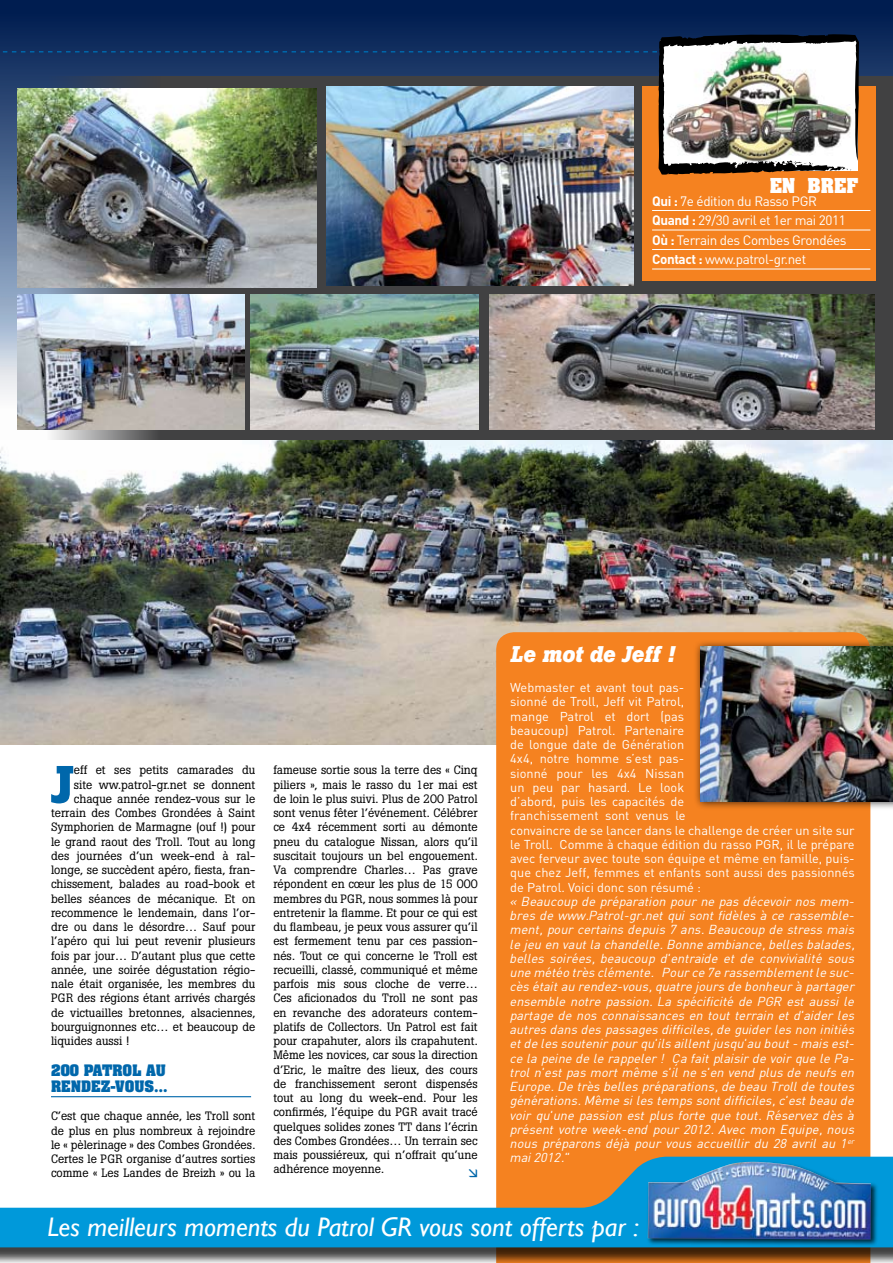
<style>
.page{position:relative;width:893px;height:1263px;background:#fff}
.page>*{position:absolute;margin:0;border:0;box-sizing:border-box;transform-origin:0 0}
.t1{font:700 52.35px "Boton";color:#0067ab}
.t2{font:italic 26.85px "Gill Sans";color:#fff}
.t3{font:italic 700 22.5px "Boton";color:#fff}
.t4{font:700 17.55px "Aachen";color:#fff}
.t5{font:13.5px/19.5px "DIN";letter-spacing:-.03em;color:#fff}
.t6{font:700 13.5px/16.2px "Aachen";color:#0067ab}
.t7{font:12.75px/14.2px "DIN Italic";color:#fff;text-align:justify}
.t8{font:12.75px/14.2px "DIN";color:#fff}
.t9{font:12px/14.2px "Boton";color:#000;text-align:justify}
.s1{font-weight:700}
</style>
<div class="page">
<img style="left:0;top:502px;width:893px;height:243px">
<img style="left:0;top:0;width:893px;height:502px">
<div style="left:0;top:77px;width:893px;height:363px;background:#414142"></div>
<hr style="left:51px;top:1096px;width:200px;height:1px;background:#0067ab">
<div style="left:643px;top:86px;width:233px;height:195px;background:#f58220"></div>
<hr style="left:652px;top:210px;width:218px;height:1px;background:#fff">
<hr style="left:652px;top:230px;width:218px;height:1px;background:#fff">
<hr style="left:652px;top:249px;width:218px;height:1px;background:#fff">
<hr style="left:652px;top:269px;width:218px;height:1px;background:#fff">
<img style="left:489px;top:295px;width:385px;height:135px">
<img style="left:251px;top:295px;width:227px;height:135px">
<img style="left:115px;top:295px;width:129px;height:135px">
<img style="left:115px;top:175px;width:201px;height:112px">
<img style="left:326px;top:175px;width:308px;height:110px">
<div style="left:0;top:142px;width:115px;height:344px;background:#000;opacity:.75"></div>
<div style="left:496px;top:632px;width:374px;height:525px;background:#f58220"></div>
<div style="left:693px;top:639px;width:200px;height:178px;background:#000;opacity:.75"></div>
<img style="left:700px;top:646px;width:193px;height:155px">
<img style="left:0;top:28px;width:859px;height:147px">
<div style="left:0;top:1159px;width:893px;height:104px;background:#000;opacity:.75"></div>
<svg style="left:0;top:1157px;width:893px;height:90px"></svg>
<div style="left:646px;top:1160px;width:238px;height:93px;background:#000;opacity:.75"></div>
<img style="left:648px;top:1162px;width:223px;height:77px">
<svg style="left:469px;top:1169px;width:8px;height:8px"></svg>
<h3 class="t4" style="left:770px;top:173px;width:14px">EN</h3>
<h3 class="t4" style="left:808px;top:173px;width:14px">BRE</h3>
<h3 class="t4" style="left:846px;top:173px;width:13px">F</h3>
<p class="t5" style="left:652px;top:191px;width:196px"><span class="s1">Qui :</span> 7e édition du Rasso PGR<br><span class="s1">Quand :</span> 29/30 avril et 1er mai 2011<br><span class="s1">Où :</span> Terrain des Combes Grondées<br><span class="s1">Contact :</span> www.patrol-gr.net</p>
<h1 class="t1" style="left:51px;top:754px;width:24px">J</h1>
<p class="t9" style="left:74px;top:763px;width:183px">eff et ses petits camarades du</p>
<p class="t9" style="left:74px;top:777px;width:183px">site ww.patrol-gr.net se donnent</p>
<p class="t9" style="left:74px;top:792px;width:183px">chaque année rendez-vous sur le</p>
<p class="t9" style="left:51px;top:806px;width:206px">terrain des Combes Grondées à Saint</p>
<p class="t9" style="left:51px;top:820px;width:206px">Symphorien de Marmagne (ouf !) pour</p>
<p class="t9" style="left:51px;top:834px;width:206px">le grand raout des Troll. Tout au long</p>
<p class="t9" style="left:51px;top:848px;width:206px">des journées d’un week-end à ral-</p>
<p class="t9" style="left:51px;top:863px;width:206px">longe, se succèdent apéro, fiesta, fran-</p>
<p class="t9" style="left:51px;top:877px;width:206px">chissement, balades au road-book et</p>
<p class="t9" style="left:51px;top:891px;width:206px">belles séances de mécanique. Et on</p>
<p class="t9" style="left:51px;top:905px;width:206px">recommence le lendemain, dans l’or-</p>
<p class="t9" style="left:51px;top:920px;width:206px">dre ou dans le désordre… Sauf pour</p>
<p class="t9" style="left:51px;top:934px;width:206px">l’apéro qui lui peut revenir plusieurs</p>
<p class="t9" style="left:51px;top:948px;width:206px">fois par jour… D’autant plus que cette</p>
<p class="t9" style="left:51px;top:962px;width:206px">année, une soirée dégustation régio-</p>
<p class="t9" style="left:51px;top:977px;width:206px">nale était organisée, les membres du</p>
<p class="t9" style="left:51px;top:991px;width:206px">PGR des régions étant arrivés chargés</p>
<p class="t9" style="left:51px;top:1005px;width:206px">de victuailles bretonnes, alsaciennes,</p>
<p class="t9" style="left:51px;top:1019px;width:206px">bourguignonnes etc… et beaucoup de</p>
<p class="t9" style="left:51px;top:1034px;width:80px">liquides aussi !</p>
<p class="t6" style="left:51px;top:1061px;width:118px">200 PATROL AU<br>RENDEZ-VOUS…</p>
<p class="t9" style="left:51px;top:1109px;width:206px">C’est que chaque année, les Troll sont de plus en plus nombreux à rejoindre le « pèlerinage » des Combes Grondées.<br>Certes le PGR organise d’autres sorties comme « Les Landes de Breizh » ou la</p>
<p class="t9" style="left:273px;top:763px;width:206px">fameuse sortie sous la terre des « Cinq piliers », mais le rasso du 1er mai est de loin le plus suivi. Plus de 200 Patrol sont venus fêter l’événement. Célébrer ce 4x4 récemment sorti au démonte pneu du catalogue Nissan, alors qu’il suscitait toujours un bel engouement.<br>Va comprendre Charles… Pas grave répondent en cœur les plus de 15 000 membres du PGR, nous sommes là pour entretenir la flamme. Et pour ce qui est du flambeau, je peux vous assurer qu’il est fermement tenu par ces passion&shy;nés. Tout ce qui concerne le Troll est recueilli, classé, communiqué et même parfois mis sous cloche de verre… Ces aficionados du Troll ne sont pas en revanche des adorateurs contem&shy;platifs de Collectors. Un Patrol est fait pour crapahuter, alors ils crapahutent.<br>Même les novices, car sous la direction d’Eric, le maître des lieux, des cours de franchissement seront dispensés tout au long du week-end. Pour les confirmés, l’équipe du PGR avait tracé quelques solides zones TT dans l’écrin des Combes Grondées… Un terrain sec mais poussiéreux, qui n’offrait qu’une adhérence moyenne.</p>
<h3 class="t3" style="left:510px;top:641px;width:166px">Le mot de Jeff !</h3>
<p class="t8" style="left:510px;top:680px;width:346px">Webmaster et avant tout pas-<br>sionné de Troll, Jeff vit Patrol,<br>mange Patrol et dort (pas<br>beaucoup) Patrol. Partenaire<br>de longue date de Génération<br>4x4, notre homme s’est pas-<br>sionné pour les 4x4 N issan<br>un peu par hasard. Le look<br>d’abord, puis les capacités de<br>franchissement sont venus le<br>convaincre de se lancer dans le challenge de créer un site sur le Troll. Comme à chaque édition du rasso PGR, il le prépare avec ferveur avec toute son équipe et même en famille, puis&shy;que chez Jeff, femmes et enfants sont aussi des passionnés de Patrol. Voici donc son résumé :</p>
<p class="t7" style="left:510px;top:894px;width:346px">« Beaucoup de préparation pour ne pas décevoir nos mem&shy;bres de www.Patrol-gr.net qui sont fidèles à ce rassemble&shy;ment, pour certains depuis 7 ans. Beaucoup de stress mais le jeu en vaut la chandelle. Bonne ambiance, belles balades, belles soirées, beaucoup d'entraide et de convivialité sous une météo très clémente. Pour ce 7e rassemblement le suc&shy;cès était au rendez-vous, quatre jours de bonheur à partager ensemble notre passion. La spécificité de PGR est aussi le partage de nos connaissances en tout terrain et d'aider les autres dans des passages difficiles, de guider les non initiés et de les soutenir pour qu'ils aillent jusqu'au bout - mais est&shy;ce la peine de le rappeler ! ça fait plaisir de voir que le Pa&shy;trol n'est pas mort même s'il ne s'en vend plus de neufs en Europe. De très belles préparations, de beau Troll de toutes générations. Même si les temps sont difficiles, c'est beau de voir qu'une passion est plus forte que tout. Réservez dès à présent votre week-end pour 2012. Avec mon Equipe, nous nous préparons déjà pour vous accueillir du 28 avril au 1<sup>er </sup>mai 2012."</p>
<h2 class="t2" style="left:47px;top:1211px;width:593px">Les meilleurs moments du Patrol GR vous sont offerts par :</h2>
</div>
